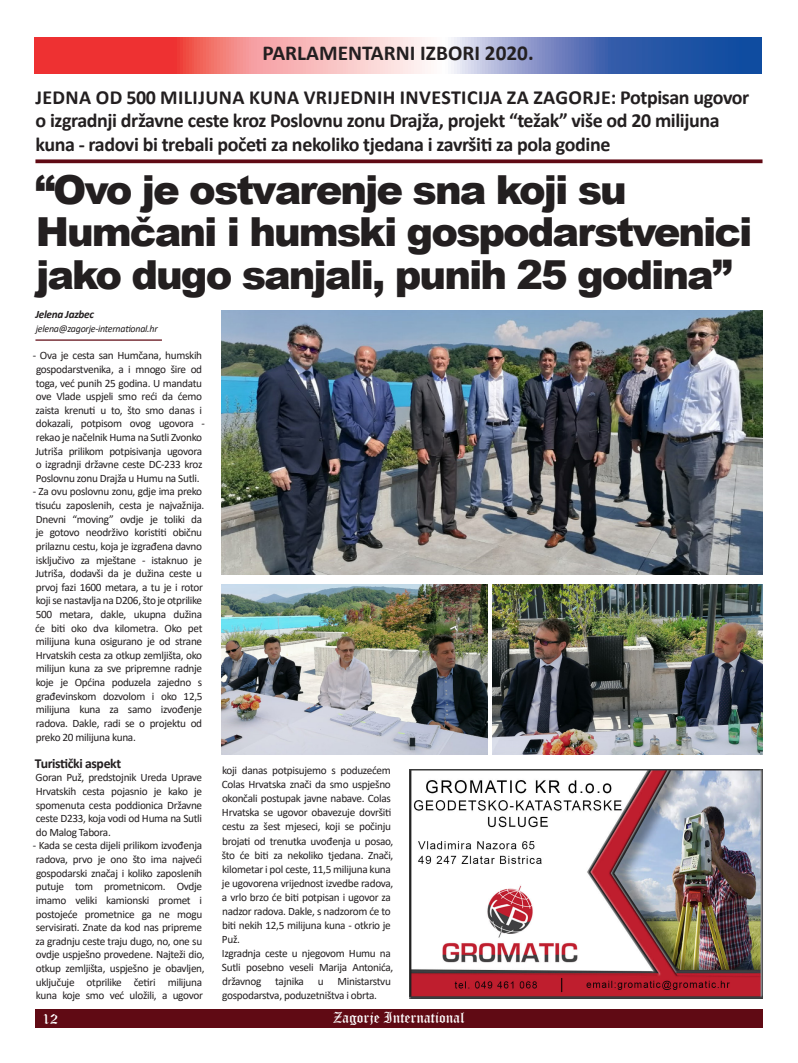
<style>
.page{position:relative;width:798px;height:1063px;background:#fff}
.page>*{position:absolute;margin:0;border:0;box-sizing:border-box;transform-origin:0 0}
.t1{font:900 40px/42.5px "Arial";letter-spacing:-.05em;color:#231f20}
.t2{font:700 21.25px "Calibri";color:#231f20}
.t3{font:700 20px/23.8px "Calibri";letter-spacing:-.02em;color:#231f20}
.t4{font:15px "Old English Text";color:#fff}
.t5{font:700 13.75px "Calibri";letter-spacing:-.025em;color:#231f20}
.t6{font:11.25px/13.6px "Calibri";letter-spacing:-.025em;color:#231f20}
.t7{font:italic 700 11.25px "Calibri";letter-spacing:-.025em;color:#231f20}
.t8{font:italic 10px "Calibri";letter-spacing:-.025em;color:#231f20}
</style>
<div class="page">
<div style="left:35px;top:1009px;width:727px;height:19px;background:#600a14"></div>
<svg style="left:35px;top:159px;width:727px;height:4px;background:#71252e"></svg>
<hr style="left:35px;top:339px;width:127px;height:2px;background:#600a14">
<svg style="left:34px;top:38px;width:727px;height:35px;background:#b2819c"></svg>
<img style="left:221px;top:310px;width:541px;height:264px">
<img style="left:409px;top:769px;width:353px;height:230px">
<img style="left:492px;top:585px;width:270px;height:170px">
<img style="left:221px;top:585px;width:266px;height:170px">
<p class="t2" style="left:262px;top:38px;width:273px">PARLAMENTARNI IZBORI 2020.</p>
<p class="t3" style="left:35px;top:85px;width:715px">JEDNA OD 500 MILIJUNA KUNA VRIJEDNIH INVESTICIJA ZA ZAGORJE: Potpisan ugovor o izgradnji državne ceste kroz Poslovnu zonu Drajža, projekt “težak” više od 20 milijuna kuna - radovi bi trebali početi za nekoliko tjedana i završiti za pola godine</p>
<p class="t1" style="left:35px;top:167px;width:718px">“Ovo je ostvarenje sna koji su<br>Humčani i humski gospodarstvenici jako dugo sanjali, punih 25 godina”</p>
<p class="t7" style="left:35px;top:307px;width:60px">Jelena Jazbec</p>
<p class="t8" style="left:36px;top:322px;width:123px">jelena@zagorje-international.hr</p>
<p class="t6" style="left:33px;top:349px;width:174px">- Ova je cesta san Humčana, humskih gospodarstvenika, a i mnogo šire od toga, već punih 25 godina. U mandatu ove Vlade uspjeli smo reći da ćemo zaista krenuti u to, što smo danas i dokazali, potpisom ovog ugovora - rekao je načelnik Huma na Sutli Zvonko Jutriša prilikom potpisivanja ugovora o izgradnji državne ceste DC-233 kroz Poslovnu zonu Drajža u Humu na Sutli.</p>
<p class="t6" style="left:33px;top:485px;width:173px">- Za ovu poslovnu zonu, gdje ima preko tisuću zaposlenih, cesta je najvažnija.<br>Dnevni “moving” ovdje je toliki da je gotovo neodrživo koristiti običnu prilaznu cestu, koja je izgrađena davno isključivo za mještane - istaknuo je Jutriša, dodavši da je dužina ceste u prvoj fazi 1600 metara, a tu je i rotor koji se nastavlja na D206, što je otprilike 500 metara, dakle, ukupna dužina će biti oko dva kilometra. Oko pet milijuna kuna osigurano je od strane Hrvatskih cesta za otkup zemljišta, oko milijun kuna za sve pripremne radnje koje je Općina poduzela zajedno s građevinskom dozvolom i oko 12,5 milijuna kuna za samo izvođenje radova. Dakle, radi se o projektu od preko 20 milijuna kuna.</p>
<p class="t5" style="left:35px;top:753px;width:88px">Turistički aspekt</p>
<p class="t6" style="left:36px;top:771px;width:168px;text-align:justify">Goran Puž, predstojnik Ureda Uprave Hrvatskih cesta pojasnio je kako je spomenuta cesta poddionica Državne ceste D233, koja vodi od Huma na Sutli do Malog Tabora.</p>
<p class="t6" style="left:33px;top:839px;width:173px">- Kada se cesta dijeli prilikom izvođenja radova, prvo je ono što ima najveći gospodarski značaj i koliko zaposlenih putuje tom prometnicom. Ovdje imamo veliki kamionski promet i postojeće prometnice ga ne mogu servisirati. Znate da kod nas pripreme za gradnju ceste traju dugo, no, one su ovdje uspješno provedene. Najteži dio, otkup zemljišta, uspješno je obavljen, uključuje otprilike četiri milijuna kuna koje smo već uložili, a ugovor</p>
<p class="t6" style="left:222px;top:763px;width:173px;line-height:14px">koji danas potpisujemo s poduzećem Colas Hrvatska znači da smo uspješno okončali postupak javne nabave. Colas Hrvatska se ugovor obavezuje dovršiti cestu za šest mjeseci, koji se počinju brojati od trenutka uvođenja u posao, što će biti za nekoliko tjedana. Znači, kilometar i pol ceste, 11,5 milijuna kuna je ugovorena vrijednost izvedbe radova, a vrlo brzo će biti potpisan i ugovor za nadzor radova. Dakle, s nadzorom će to biti nekih 12,5 milijuna kuna - otkrio je Puž.</p>
<p class="t6" style="left:222px;top:946px;width:173px;line-height:14px">Izgradnja ceste u njegovom Humu na Sutli posebno veseli Marija Antonića, državnog tajnika u Ministarstvu gospodarstva, poduzetništva i obrta.</p>
<h3 class="t4" style="left:43px;top:1009px;width:17px">12</h3>
<h3 class="t4" style="left:333px;top:1008px;width:133px">Zagorje International</h3>
</div>
